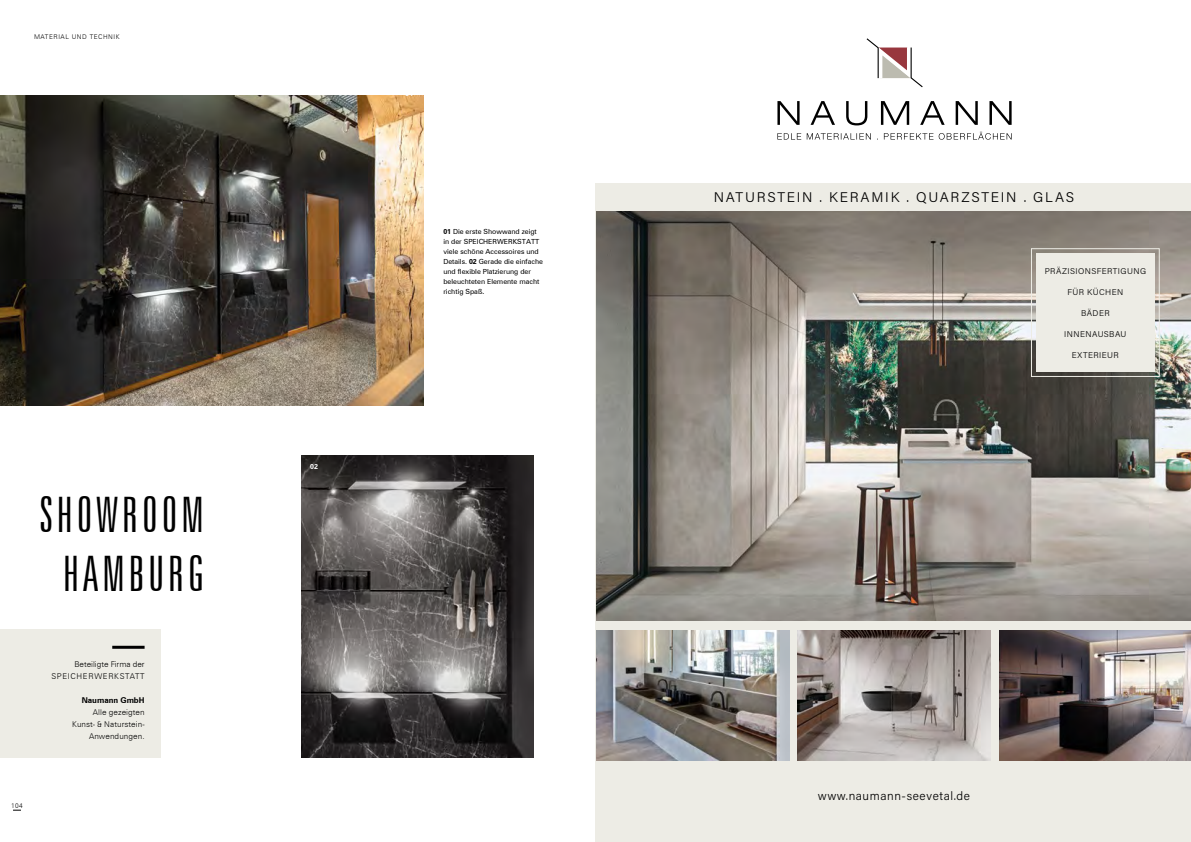
<style>
.page{position:relative;width:1191px;height:842px;background:#fff}
.page>*{position:absolute;margin:0;border:0;box-sizing:border-box;transform-origin:0 0}
.t1{font:300 extra-condensed 49px/58.8px "Zurich BT";letter-spacing:.07em;color:#000;text-align:center}
.t2{font:300 14px "Acumin Pro";letter-spacing:.125em;color:#000}
.t3{font:300 12px "Acumin Pro";letter-spacing:.05em;color:#000}
.t4{font:300 8.3px "Acumin Pro";letter-spacing:.05em;color:#000}
.t5{font:300 8px/12px "Zurich BT";letter-spacing:.01em;color:#000;text-align:right}
.t6{font:700 8px "Zurich BT";color:#000}
.t7{font:7px/10px "Zurich BT";color:#000}
.t8{font:700 7px "Zurich BT";color:#fff}
.t9{font:300 6.5px "Zurich BT";letter-spacing:.08em;color:#000}
.s1{font-weight:700}
</style>
<div class="page">
<img style="left:0;top:96px;width:423px;height:309px">
<img style="left:302px;top:455px;width:231px;height:302px">
<svg style="left:777px;top:132px;width:234px;height:8px"></svg>
<svg style="left:777px;top:101px;width:234px;height:24px"></svg>
<svg style="left:866px;top:38px;width:57px;height:50px"></svg>
<div style="left:595px;top:184px;width:596px;height:658px;background:#edece5"></div>
<img style="left:596px;top:211px;width:595px;height:410px">
<img style="left:596px;top:630px;width:193px;height:131px">
<img style="left:797px;top:630px;width:193px;height:131px">
<img style="left:999px;top:630px;width:192px;height:131px">
<div style="left:1031px;top:248px;width:128px;height:129px;border:1px solid #edece5"></div>
<div style="left:1036px;top:253px;width:118px;height:119px;background:#edece5"></div>
<div style="left:0;top:629px;width:161px;height:128px;background:#edece5"></div>
<hr style="left:112px;top:646px;width:33px;height:3px;background:#000">
<p class="t9" style="left:34px;top:33px;width:87px">MATERIAL UND TECHNIK</p>
<h1 class="t1" style="left:40px;top:487px;width:166px">SHOWROOM<br>HAMBURG</h1>
<p class="t9" style="left:11px;top:801px;width:13px">104</p>
<p class="t5" style="left:51px;top:658px;width:95px">Beteiligte Firma der<br>SPEICHERWERKSTATT</p>
<p class="t6" style="left:82px;top:696px;width:64px">Naumann GmbH</p>
<p class="t5" style="left:72px;top:706px;width:74px">Alle gezeigten<br>Kunst- &amp; Naturstein-<br>Anwendungen.</p>
<p class="t8" style="left:310px;top:462px;width:9px">02</p>
<p class="t8" style="left:405px;top:89px;width:9px">04</p>
<p class="t7" style="left:443px;top:226px;width:101px"><span class="s1">01</span> Die erste Showwand zeigt in der SPEICHERWERKSTATT viele schöne Accessoires und<br>Details. <span class="s1">02</span> Gerade die einfache und flexible Platzierung der beleuchteten Elemente macht richtig Spaß.</p>
<h2 class="t2" style="left:713px;top:188px;width:362px">NATURSTEIN . KERAMIK . QUARZSTEIN . GLAS</h2>
<p class="t4" style="left:1044px;top:266px;width:103px">PRÄZISIONSFERTIGUNG</p>
<p class="t4" style="left:1067px;top:287px;width:57px">FÜR KÜCHEN</p>
<p class="t4" style="left:1081px;top:307px;width:30px">BÄDER</p>
<p class="t4" style="left:1064px;top:328px;width:64px">INNENAUSBAU</p>
<p class="t4" style="left:1072px;top:349px;width:48px">EXTERIEUR</p>
<h3 class="t3" style="left:818px;top:788px;width:154px">www.naumann-seevetal.de</h3>
</div>
